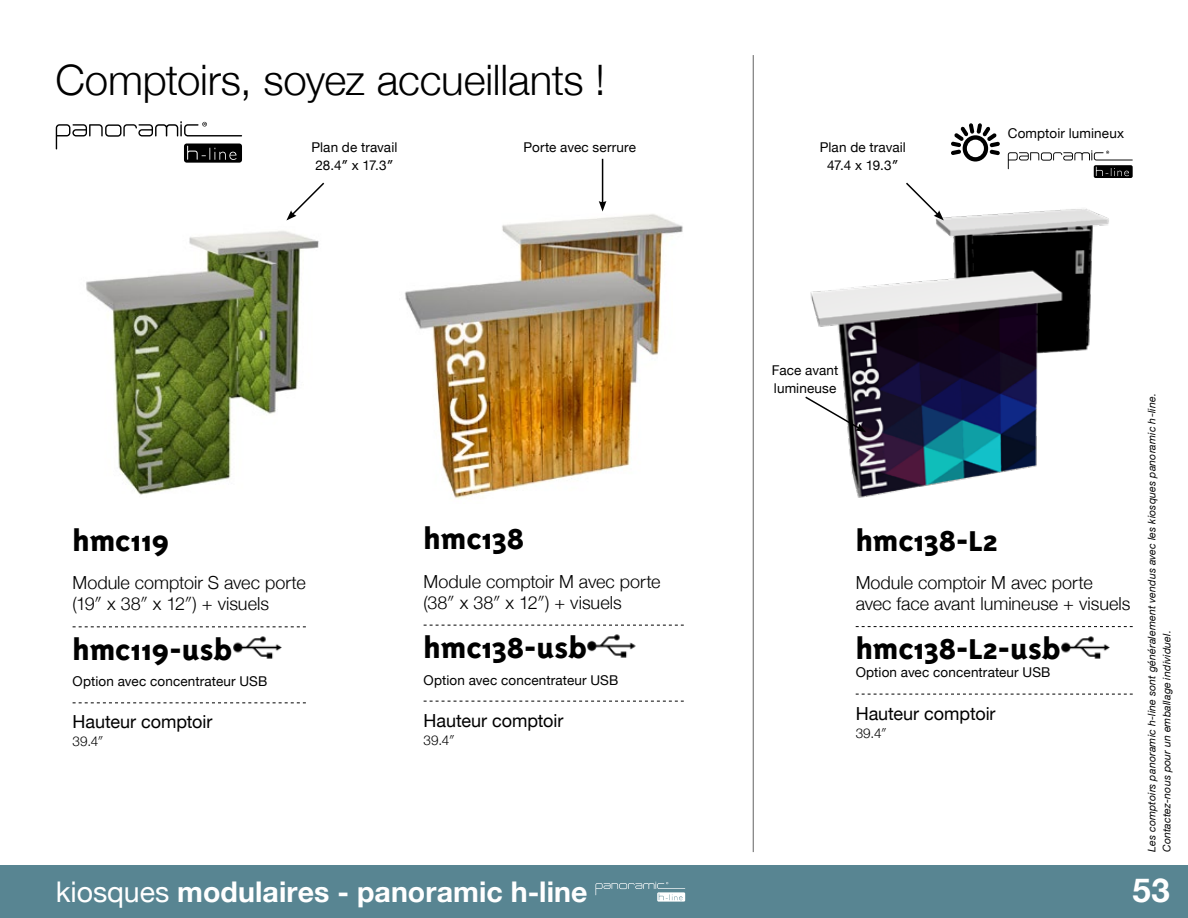
<style>
.page{position:relative;width:1188px;height:918px;background:#fff}
.page>*{position:absolute;margin:0;border:0;box-sizing:border-box;transform-origin:0 0}
.t1{font:300 42px "Helvetica Neue";letter-spacing:-.005em;color:#000}
.t2{font:800 33px "Triplex Sans";color:#000}
.t3{font:700 33px "Helvetica Neue";color:#fff}
.t4{font:700 28.5px "Helvetica Neue";letter-spacing:.005em;color:#fff}
.t5{font:300 18px/21px "Helvetica Neue";color:#000}
.t6{font:18px "Helvetica Neue";color:#000}
.t7{font:13.5px/18px "Helvetica Neue";letter-spacing:.01em;color:#000}
.t8{font:300 13.5px "Helvetica Neue";color:#000}
.t9{font:italic 10.5px/15px "Helvetica Neue";letter-spacing:.02em;color:#000}
.s1{font-size:33px}
.s2{font-weight:400}
</style>
<div class="page">
<img style="left:86px;top:220px;width:233px;height:275px">
<svg style="left:56px;top:121px;width:186px;height:42px"></svg>
<svg style="left:73px;top:626px;width:233px;height:1px"></svg>
<svg style="left:73px;top:702px;width:233px;height:1px"></svg>
<img style="left:233px;top:636px;width:49px;height:23px">
<svg style="left:424px;top:625px;width:260px;height:1px"></svg>
<svg style="left:424px;top:701px;width:260px;height:1px"></svg>
<img style="left:587px;top:634px;width:49px;height:24px">
<svg style="left:856px;top:626px;width:277px;height:1px"></svg>
<svg style="left:856px;top:694px;width:277px;height:1px"></svg>
<img style="left:1061px;top:636px;width:49px;height:23px">
<img style="left:404px;top:181px;width:261px;height:318px">
<hr style="left:602px;top:159px;width:1px;height:44px;background:#000">
<svg style="left:599px;top:201px;width:7px;height:11px"></svg>
<svg style="left:286px;top:182px;width:39px;height:38px"></svg>
<img style="left:665px;top:77px;width:468px;height:532px">
<hr style="left:753px;top:55px;width:1px;height:797px;background:#636363">
<svg style="left:804px;top:395px;width:62px;height:37px"></svg>
<div style="left:0;top:865px;width:1188px;height:53px;background:#588592"></div>
<svg style="left:595px;top:882px;width:91px;height:20px"></svg>
<h1 class="t1" style="left:55px;top:46px;width:551px">Comptoirs, soyez accueillants !</h1>
<p class="t7" style="left:311px;top:139px;width:88px">Plan de travail<br>28.4″ x 17.3″</p>
<p class="t7" style="left:820px;top:139px;width:88px;text-align:center">Plan de travail<br>47.4 x 19.3″</p>
<p class="t7" style="left:523px;top:139px;width:114px">Porte avec serrure</p>
<p class="t7" style="left:1008px;top:125px;width:118px">Comptoir lumineux</p>
<h2 class="t2" style="left:73px;top:523px;width:98px">hmc119</h2>
<h3 class="t5" style="left:73px;top:571px;width:235px">Module comptoir S avec porte (19″ x 38″ x 12″) + visuels</h3>
<h2 class="t2" style="left:73px;top:631px;width:161px">hmc119-usb</h2>
<p class="t7" style="left:73px;top:673px;width:196px">Option avec concentrateur USB</p>
<h3 class="t6" style="left:73px;top:709px;width:141px">Hauteur comptoir</h3>
<p class="t8" style="left:73px;top:731px;width:32px">39.4″</p>
<h2 class="t2" style="left:424px;top:521px;width:102px">hmc138</h2>
<h3 class="t5" style="left:424px;top:569px;width:239px">Module comptoir M avec porte (38″ x 38″ x 12″) + visuels</h3>
<h2 class="t2" style="left:424px;top:629px;width:165px">hmc138-usb</h2>
<p class="t7" style="left:424px;top:671px;width:196px">Option avec concentrateur USB</p>
<h3 class="t6" style="left:424px;top:707px;width:141px">Hauteur comptoir</h3>
<p class="t8" style="left:424px;top:729px;width:32px">39.4″</p>
<p class="t7" style="left:772px;top:362px;width:68px">Face avant lumineuse</p>
<h2 class="t2" style="left:856px;top:522px;width:144px">hmc138-L2</h2>
<h3 class="t5" style="left:856px;top:571px;width:276px">Module comptoir M avec porte avec face avant lumineuse + visuels</h3>
<h2 class="t2" style="left:856px;top:631px;width:207px">hmc138-L2-usb</h2>
<p class="t7" style="left:856px;top:664px;width:196px">Option avec concentrateur USB</p>
<h3 class="t6" style="left:856px;top:700px;width:141px">Hauteur comptoir</h3>
<p class="t8" style="left:856px;top:722px;width:32px">39.4″</p>
<p class="t9" style="left:1145px;top:852px;width:460px;rotate:-90deg">Les comptoirs panoramic h-line sont généralement vendus avec les kiosques panoramic h-line.<br>Contactez-nous pour un emballage individuel.</p>
<h3 class="t4" style="left:20px;top:869px;width:569px"><span class="s1">53</span><span class="s2">kiosques</span> modulaires - panoramic h-line</h3>
<h3 class="t4" style="left:86px;top:869px;width:533px"><span class="s2">kiosques</span> modulaires - panoramic h-line</h3>
<h2 class="t3" style="left:1132px;top:864px;width:39px">53</h2>
</div>
